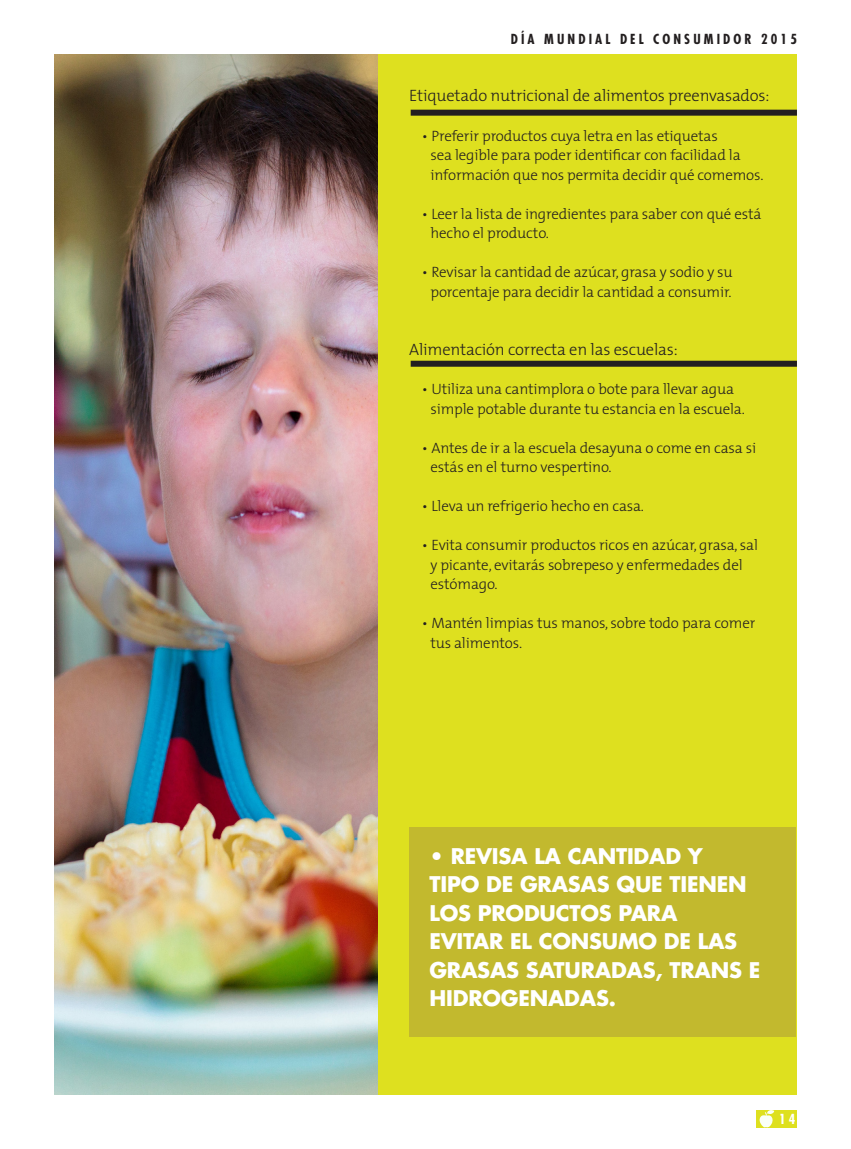
<style>
.page{position:relative;width:851px;height:1149px;background:#fff}
.page>*{position:absolute;margin:0;border:0;box-sizing:border-box;transform-origin:0 0}
.t1{font:700 21px/28.5px "Futura";letter-spacing:-.01em;color:#fff}
.t2{font:300 16.5px "The Mix";letter-spacing:-.01em;color:#231f20}
.t3{font:300 15px/19.5px "The Mix";letter-spacing:-.01em;color:#231f20}
.t4{font:700 condensed 13.5px "Futura";letter-spacing:.23em;color:#231f20}
.t5{font:700 condensed 13.5px "Futura";color:#fff}
</style>
<div class="page">
<div style="left:54px;top:54px;width:742px;height:1040px;background:#dee01f"></div>
<img style="left:54px;top:54px;width:323px;height:1040px">
<div style="left:410px;top:110px;width:386px;height:6px;background:#231f20"></div>
<div style="left:410px;top:360px;width:386px;height:6px;background:#231f20"></div>
<div style="left:756px;top:1109px;width:40px;height:18px;background:#dee01f"></div>
<svg style="left:756px;top:1109px;width:18px;height:18px"></svg>
<div style="left:409px;top:826px;width:386px;height:209px;background:#c2b92e"></div>
<p class="t4" style="left:510px;top:31px;width:287px">DÍA MUNDIAL DEL CONSUMIDOR 2015</p>
<p class="t2" style="left:409px;top:82px;width:362px">Etiquetado nutricional de alimentos preenvasados:</p>
<p class="t3" style="left:430px;top:125px;width:335px;text-indent:-9px">• Preferir productos cuya letra en las etiquetas<br>sea legible para poder identificar con facilidad la información que nos permita decidir qué comemos.</p>
<p class="t3" style="left:430px;top:203px;width:332px;text-indent:-9px">• Leer la lista de ingredientes para saber con qué está hecho el producto.</p>
<p class="t3" style="left:422px;top:262px;width:312px;text-align:center">• Revisar la cantidad de azúcar, grasa y sodio y su porcentaje para decidir la cantidad a consumir.</p>
<p class="t2" style="left:409px;top:336px;width:270px">Alimentación correcta en las escuelas:</p>
<p class="t3" style="left:430px;top:379px;width:316px;text-indent:-9px">• Utiliza una cantimplora o bote para llevar agua simple potable durante tu estancia en la escuela.</p>
<p class="t3" style="left:430px;top:437px;width:327px;text-indent:-9px">• Antes de ir a la escuela desayuna o come en casa si estás en el turno vespertino.</p>
<p class="t3" style="left:422px;top:496px;width:223px">• Lleva un refrigerio hecho en casa.</p>
<p class="t3" style="left:430px;top:535px;width:329px;text-indent:-9px">• Evita consumir productos ricos en azúcar, grasa, sal y picante, evitarás sobrepeso y enfermedades del estómago.</p>
<p class="t3" style="left:430px;top:613px;width:326px;text-indent:-9px">• Mantén limpias tus manos, sobre todo para comer tus alimentos.</p>
<p class="t1" style="left:429px;top:840px;width:332px">• REVISA LA CANTIDAD Y<br>TIPO DE GRASAS QUE TIENEN<br>LOS PRODUCTOS PARA<br>EVITAR EL CONSUMO DE LAS<br>GRASAS SATURADAS, TRANS E<br>HIDROGENADAS.</p>
<p class="t5" style="left:779px;top:1109px;width:18px">14</p>
</div>
